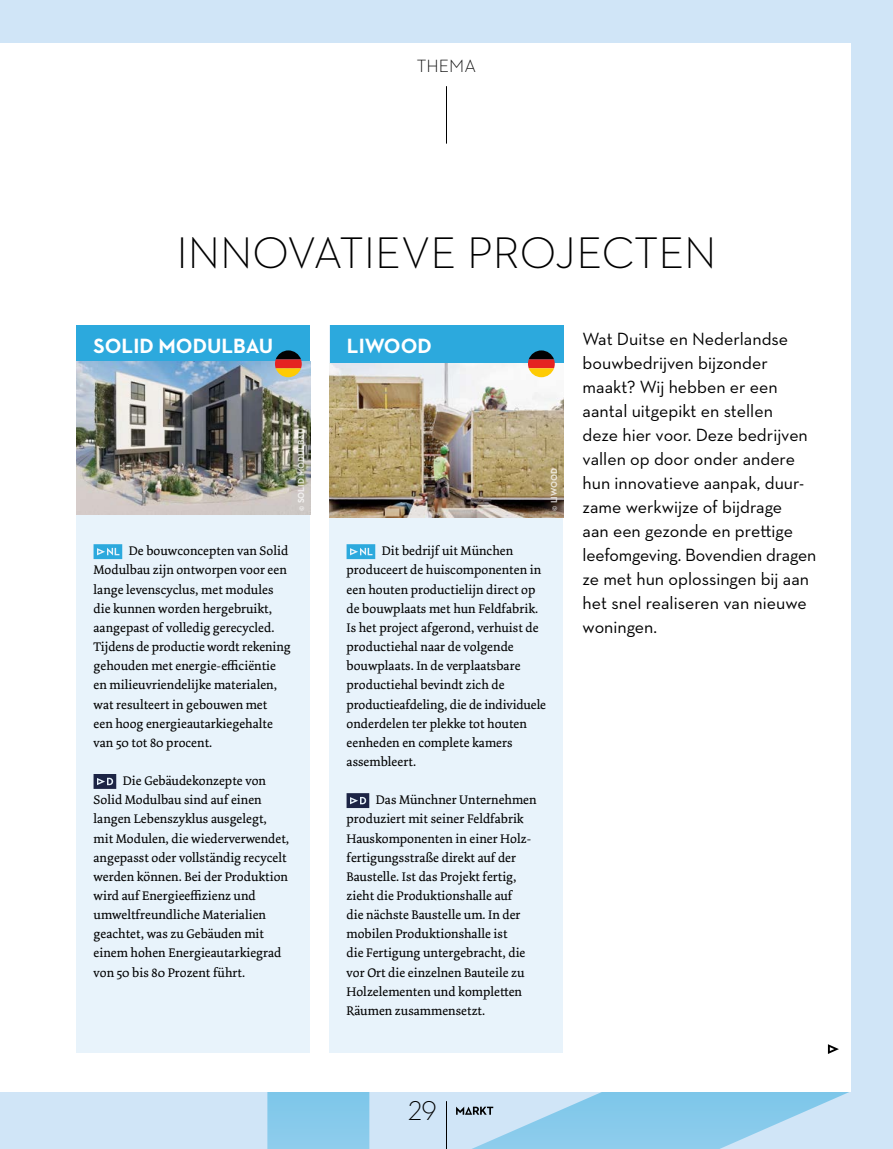
<style>
.page{position:relative;width:893px;height:1149px;background:#fff}
.page>*{position:absolute;margin:0;border:0;box-sizing:border-box;transform-origin:0 0}
.Kop_klein_bold{font:300 45px "Neutraface 2 Text";color:#000}
.t1{font:300 27.75px "Neutraface Text";color:#000}
.Kop_klein_bold-2{font:700 21px "Neutraface 2 Text";color:#fff}
.Inleiding_book_zwart{font:18px/24px "Neutraface Text";color:#000}
.t2{font:300 18px "Neutraface 2 Text";color:#000}
.Brood_NL{font:13.2px/19.2px "Dolly Pro";color:#000}
.t3{font:700 9px "Neutraface 2 Text";color:#fff}
.s1{font-weight:600}
</style>
<div class="page">
<div style="left:0;top:0;width:893px;height:1148px;background:#d0e5f7"></div>
<svg style="left:267px;top:1091px;width:583px;height:57px"></svg>
<div style="left:0;top:43px;width:850px;height:1048px;background:#fff"></div>
<div style="left:77px;top:325px;width:233px;height:727px;background:#e8f3fb"></div>
<div style="left:330px;top:325px;width:233px;height:727px;background:#e8f3fb"></div>
<div style="left:77px;top:325px;width:233px;height:39px;background:#2ca9dd"></div>
<div style="left:330px;top:325px;width:234px;height:39px;background:#2ca9dd"></div>
<svg style="left:94px;top:544px;width:28px;height:15px"></svg>
<svg style="left:94px;top:774px;width:22px;height:14px"></svg>
<svg style="left:347px;top:544px;width:28px;height:15px"></svg>
<svg style="left:347px;top:793px;width:22px;height:14px"></svg>
<img style="left:77px;top:361px;width:233px;height:153px">
<img style="left:330px;top:364px;width:233px;height:153px">
<svg style="left:275px;top:350px;width:27px;height:27px"></svg>
<svg style="left:528px;top:350px;width:27px;height:27px"></svg>
<svg style="left:828px;top:1044px;width:11px;height:9px"></svg>
<hr style="left:446px;top:86px;width:1px;height:58px;background:#000">
<hr style="left:446px;top:1100px;width:1px;height:48px;background:#000">
<svg style="left:456px;top:1106px;width:37px;height:8px"></svg>
<h3 class="t2" style="left:417px;top:54px;width:61px">THEMA</h3>
<p class="Kop_klein_bold" style="left:176px;top:225px;width:44px">INNO</p>
<p class="Kop_klein_bold" style="left:287px;top:225px;width:421px">VATIEVE PROJECTEN</p>
<p class="Kop_klein_bold-2" style="left:94px;top:332px;width:181px">SOLID MODULBAU</p>
<p class="Kop_klein_bold-2" style="left:347px;top:332px;width:86px">LIWOOD</p>
<p class="t3" style="left:295px;top:510px;width:84px;rotate:-90deg"><span class="s1">©</span> SOLID MODULBAU</p>
<p class="t3" style="left:548px;top:510px;width:44px;rotate:-90deg"><span class="s1">©</span> LIWOOD</p>
<p class="Brood_NL" style="left:94px;top:541px;width:199px;text-indent:35px">De bouwconcepten van Solid<br>Modulbau zijn ontworpen voor een lange levenscyclus, met modules die kunnen worden hergebruikt, aangepast of volledig gerecycled.<br>Tijdens de productie wordt rekening gehouden met energie-efficiëntie en milieuvriendelijke materialen, wat resulteert in gebouwen met<br>een hoog energieautarkiegehalte van 50 tot 80 procent.</p>
<p class="Brood_NL" style="left:94px;top:771px;width:197px;text-indent:29px">Die Gebäudekonzepte von<br>Solid Modulbau sind auf einen langen Lebenszyklus ausgelegt, mit Modulen, die wiederverwendet, angepasst oder vollständig recycelt werden können. Bei der Produktion wird auf Energieeffizienz und umweltfreundliche Materialien geachtet, was zu Gebäuden mit einem hohen Energieautarkiegrad von 50 bis 80 Prozent führt.</p>
<p class="Brood_NL" style="left:347px;top:541px;width:201px;text-indent:35px">Dit bedrijf uit München produceert de huiscomponenten in een houten productielijn direct op de bouwplaats met hun Feldfabrik.<br>Is het project afgerond, verhuist de productiehal naar de volgende bouwplaats. In de verplaatsbare productiehal bevindt zich de productieafdeling, die de individuele onderdelen ter plekke tot houten eenheden en complete kamers assembleert.</p>
<p class="Brood_NL" style="left:347px;top:790px;width:192px;text-indent:29px">Das Münchner Unternehmen produziert mit seiner Feldfabrik<br>Hauskomponenten in einer Holz&shy;fertigungsstraße direkt auf der<br>Baustelle. Ist das Projekt fertig, zieht die Produktionshalle auf<br>die nächste Baustelle um. In der mobilen Produktionshalle ist<br>die Fertigung untergebracht, die vor Ort die einzelnen Bauteile zu<br>Holzelementen und kompletten<br>Räumen zusammensetzt.</p>
<p class="Inleiding_book_zwart" style="left:583px;top:326px;width:235px">Wat Duitse en Nederlandse bouwbedrijven bijzonder maakt? Wij hebben er een aantal uitgepikt en stellen<br>deze hier voor. Deze bedrijven vallen op door onder andere hun innovatieve aanpak, duur&shy;zame werkwijze of bijdrage<br>aan een gezonde en prettige leefomgeving. Bovendien dragen ze met hun oplossingen bij aan het snel realiseren van nieuwe woningen.</p>
<h2 class="t1" style="left:408px;top:1092px;width:31px">29</h2>
</div>
